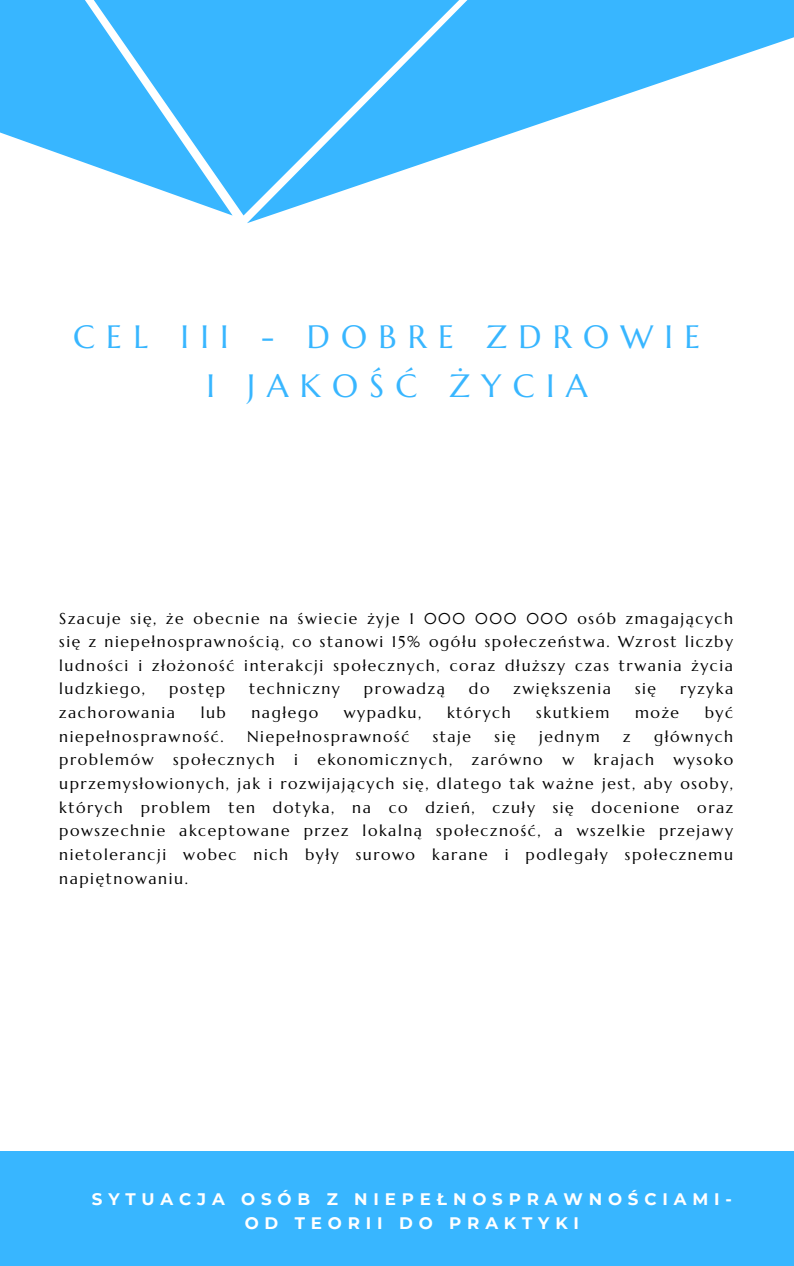
<style>
.page{position:relative;width:794px;height:1266px;background:#fff}
.page>*{position:absolute;margin:0;border:0;box-sizing:border-box;transform-origin:0 0}
.t1{font:32.25px/48.4px "Marcellus";letter-spacing:.35em;color:#38b6ff}
.t2{font:700 16.65px/23.6px "Montserrat";letter-spacing:.35em;color:#fff;text-align:center}
.t3{font:15.75px/23.6px "Marcellus";letter-spacing:.1em;color:#000;text-align:justify}
</style>
<div class="page">
<svg style="left:0;top:0;width:244px;height:216px;fill:#38b6ff"></svg>
<svg style="left:244px;top:0;width:549px;height:224px;fill:#38b6ff"></svg>
<div style="left:0;top:1151px;width:793px;height:115px;background:#38b6ff"></div>
<h1 class="t1" style="left:206px;top:313px;width:495px;text-indent:-133px">CEL III - DOBRE ZDROWIE<br>I JAKOŚĆ ŻYCIA</h1>
<p class="t3" style="left:59px;top:606px;width:675px">Szacuje się, że obecnie na świecie żyje 1 000 000 000 osób zmagających się z niepełnosprawnością, co stanowi 15% ogółu społeczeństwa. Wzrost liczby ludności i złożoność interakcji społecznych, coraz dłuższy czas trwania życia ludzkiego,</p>
<p class="t3" style="left:169px;top:677px;width:57px">postęp</p>
<p class="t3" style="left:249px;top:677px;width:92px">techniczny</p>
<p class="t3" style="left:363px;top:677px;width:82px">prowadzą</p>
<p class="t3" style="left:468px;top:677px;width:22px">do</p>
<p class="t3" style="left:513px;top:677px;width:99px">zwiększenia</p>
<p class="t3" style="left:634px;top:677px;width:23px">się</p>
<p class="t3" style="left:679px;top:677px;width:54px">ryzyka</p>
<p class="t3" style="left:59px;top:701px;width:117px">zachorowania</p>
<p class="t3" style="left:200px;top:701px;width:27px">lub</p>
<p class="t3" style="left:251px;top:701px;width:68px">nagłego</p>
<p class="t3" style="left:343px;top:701px;width:79px">wypadku,</p>
<p class="t3" style="left:447px;top:701px;width:65px">których</p>
<p class="t3" style="left:536px;top:701px;width:75px">skutkiem</p>
<p class="t3" style="left:634px;top:701px;width:45px">może</p>
<p class="t3" style="left:704px;top:701px;width:30px">być</p>
<p class="t3" style="left:59px;top:724px;width:166px">niepełnosprawność.</p>
<p class="t3" style="left:247px;top:724px;width:164px">Niepełnosprawność</p>
<p class="t3" style="left:432px;top:724px;width:40px">staje</p>
<p class="t3" style="left:494px;top:724px;width:23px">się</p>
<p class="t3" style="left:539px;top:724px;width:62px">jednym</p>
<p class="t3" style="left:623px;top:724px;width:9px">z</p>
<p class="t3" style="left:59px;top:724px;width:675px;text-indent:594px">głównych problemów społecznych i ekonomicznych, zarówno w krajach wysoko uprzemysłowionych, jak i rozwijających się, dlatego tak ważne jest, aby osoby, których problem ten dotyka, na co dzień, czuły się docenione oraz powszechnie akceptowane przez lokalną społeczność, a wszelkie przejawy nietolerancji wobec nich były surowo karane i podlegały społecznemu napiętnowaniu.</p>
<p class="t2" style="left:92px;top:1187px;width:641px">SYTUACJA OSÓB Z NIEPEŁNOSPRAWNOŚCIAMI-<br>OD TEORII DO PRAKTYKI</p>
</div>
